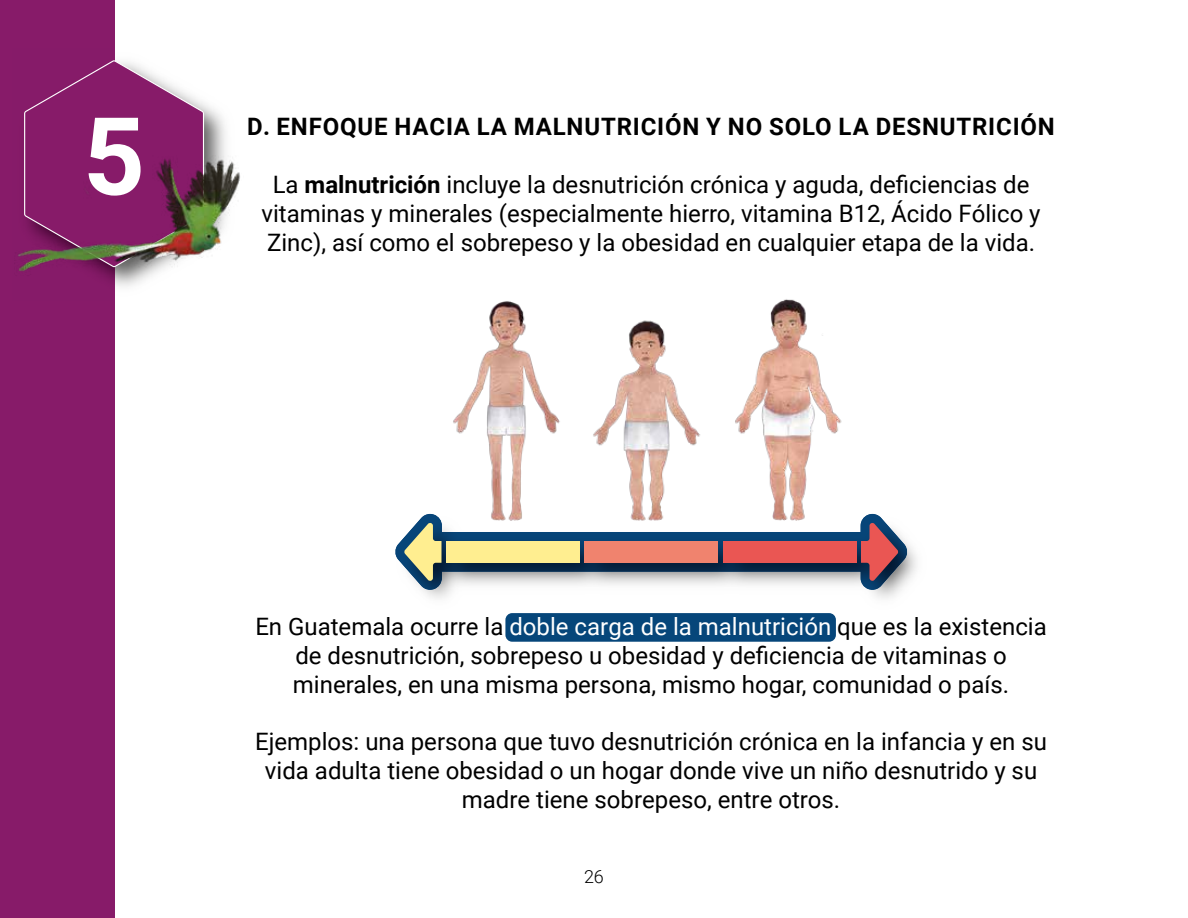
<style>
.page{position:relative;width:1188px;height:918px;background:#fff}
.page>*{position:absolute;margin:0;border:0;box-sizing:border-box;transform-origin:0 0}
.t1{font:700 108px "Roboto";color:#fff}
.t2{font:24px/28.8px "Roboto";color:#000;text-align:center}
.t3{font:700 24px "Roboto";letter-spacing:.035em;color:#000}
.t4{font:300 18px "Roboto";color:#000}
.s1{font-weight:700}
.s2{color:#fff}
</style>
<div class="page">
<svg style="left:395px;top:515px;width:513px;height:76px"></svg>
<div style="left:446px;top:541px;width:134px;height:22px;background:#ffee90"></div>
<div style="left:584px;top:541px;width:134px;height:22px;background:#f0836e"></div>
<div style="left:723px;top:541px;width:133px;height:22px;background:#ea5653"></div>
<div style="left:505px;top:613px;width:331px;height:29px;background:#06467a;border-radius:7px"></div>
<div style="left:0;top:0;width:114px;height:918px;background:#871b69"></div>
<img style="left:114px;top:48px;width:112px;height:90px">
<svg style="left:24px;top:60px;width:180px;height:78px"></svg>
<img style="left:748px;top:299px;width:142px;height:236px">
<img style="left:424px;top:301px;width:140px;height:234px">
<img style="left:564px;top:320px;width:184px;height:215px">
<img style="left:18px;top:138px;width:222px;height:177px">
<h1 class="t1" style="left:83px;top:81px;width:63px">5</h1>
<p class="t3" style="left:247px;top:110px;width:809px">D. ENFOQUE HACIA LA MALNUTRICIÓN Y NO SOLO LA DESNUTRICIÓN</p>
<p class="t2" style="left:261px;top:169px;width:781px">La <span class="s1">malnutrición</span> incluye la desnutrición crónica y aguda, deficiencias de vitaminas y minerales (especialmente hierro, vitamina B12, Ácido Fólico y<br>Zinc), así como el sobrepeso y la obesidad en cualquier etapa de la vida.</p>
<p class="t2" style="left:255px;top:611px;width:793px">En Guatemala ocurre la <span class="s2">doble carga de la malnutrición</span> que es la existencia de desnutrición, sobrepeso u obesidad y deficiencia de vitaminas o minerales, en una misma persona, mismo hogar, comunidad o país.</p>
<p class="t2" style="left:255px;top:726px;width:793px">Ejemplos: una persona que tuvo desnutrición crónica en la infancia y en su vida adulta tiene obesidad o un hogar donde vive un niño desnutrido y su madre tiene sobrepeso, entre otros.</p>
<p class="t4" style="left:584px;top:864px;width:21px">26</p>
</div>
